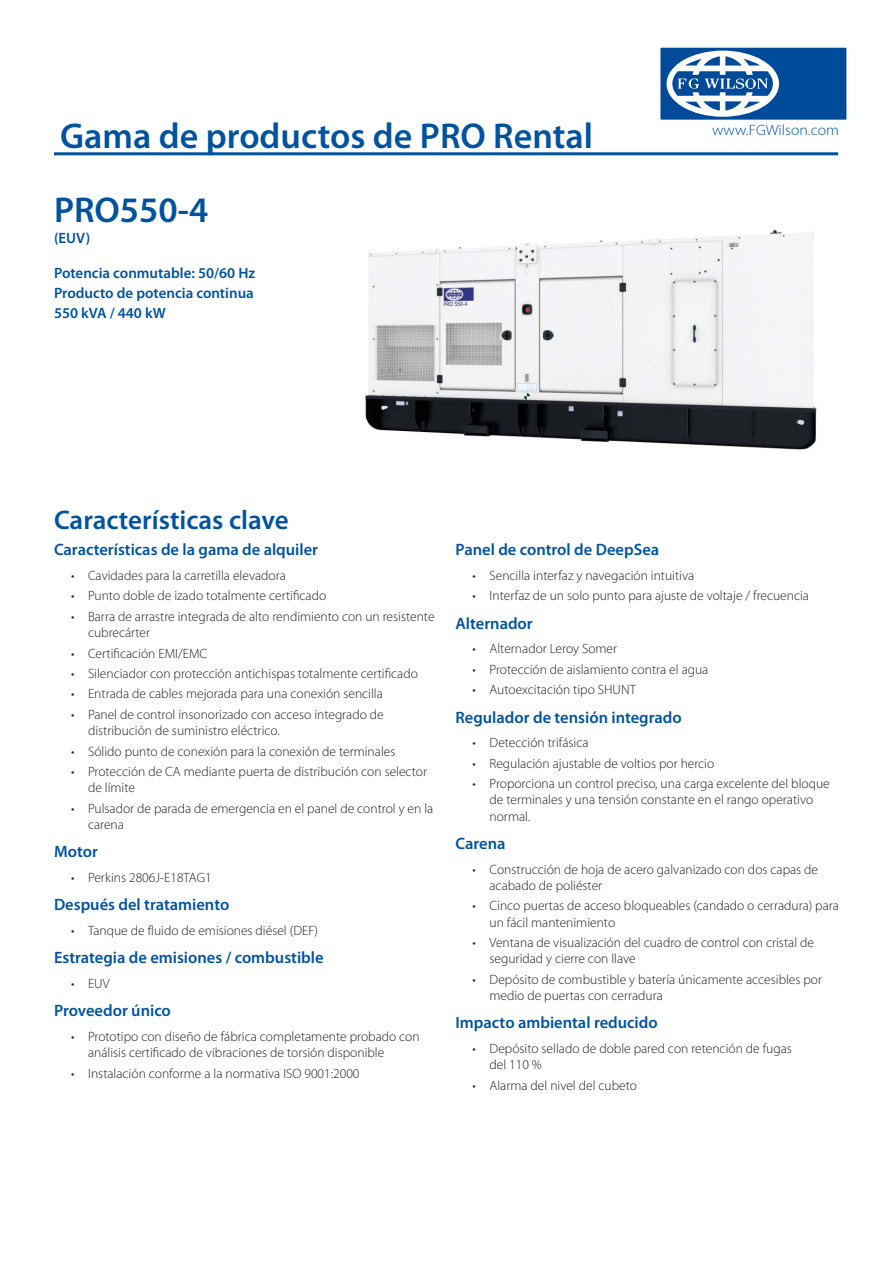
<style>
.page{position:relative;width:893px;height:1263px;background:#fff}
.page>*{position:absolute;margin:0;border:0;box-sizing:border-box;transform-origin:0 0}
._1_-_Brochure_Title{font:600 36px "Myriad Pro";color:#0153a0}
._2__Option_Code_Title{font:600 27px "Myriad Pro";color:#0153a0}
._3__Option_Description_Sub_Title{font:600 16.5px "Myriad Pro";color:#0153a0}
._1_-_Brochure_Sub_Title{font:600 15px "Myriad Pro";color:#0153a0}
.t1{font:300 15px "Myriad Pro";color:#0153a0;scale:1.05 1}
._1_-_Brochure_Title-2{font:600 15px "Myriad Pro";color:#0153a0}
.t2{font:300 13.5px/16.2px "Myriad Pro";color:#231f20}
</style>
<div class="page">
<hr style="left:54px;top:152px;width:784px;height:3px;background:#0153a0">
<div style="left:660px;top:47px;width:187px;height:73px;background:#004a9a"></div>
<svg style="left:667px;top:51px;width:112px;height:66px"></svg>
<img style="left:365px;top:229px;width:452px;height:221px">
<h1 class="_1_-_Brochure_Title" style="left:60px;top:113px;width:535px">Gama de productos de PRO Rental</h1>
<p class="t1" style="left:712px;top:121px;width:122px">www.FGWilson.com</p>
<p class="_1_-_Brochure_Title" style="left:54px;top:187px;width:156px">PRO550-4</p>
<p class="_1_-_Brochure_Title-2" style="left:54px;top:228px;width:38px">(ЕUV)</p>
<p class="_1_-_Brochure_Sub_Title" style="left:54px;top:263px;width:203px">Potencia conmutable: 50/60 Hz</p>
<p class="_1_-_Brochure_Sub_Title" style="left:54px;top:283px;width:201px">Producto de potencia continua</p>
<p class="_1_-_Brochure_Sub_Title" style="left:54px;top:303px;width:113px">550 kVA / 440 kW</p>
<p class="_2__Option_Code_Title" style="left:54px;top:502px;width:236px">Características clave</p>
<p class="_3__Option_Description_Sub_Title" style="left:54px;top:539px;width:266px">Características de la gama de alquiler</p>
<p class="t2" style="left:71px;top:568px;width:216px">• Cavidades para la carretilla elevadora</p>
<p class="t2" style="left:71px;top:588px;width:257px">• Punto doble de izado totalmente certificado</p>
<p class="t2" style="left:88px;top:608px;width:348px;text-indent:-17px">• Barra de arrastre integrada de alto rendimiento con un resistente cubrecárter</p>
<p class="t2" style="left:71px;top:645px;width:138px">• Certificación EMI/EMC</p>
<p class="t2" style="left:71px;top:666px;width:348px">• Silenciador con protección antichispas totalmente certificado</p>
<p class="t2" style="left:71px;top:686px;width:313px">• Entrada de cables mejorada para una conexión sencilla</p>
<p class="t2" style="left:88px;top:706px;width:297px;text-indent:-17px">• Panel de control insonorizado con acceso integrado de distribución de suministro eléctrico.</p>
<p class="t2" style="left:71px;top:743px;width:326px">• Sólido punto de conexión para la conexión de terminales</p>
<p class="t2" style="left:88px;top:764px;width:341px;text-indent:-17px">• Protección de CA mediante puerta de distribución con selector de límite</p>
<p class="t2" style="left:88px;top:800px;width:347px;text-indent:-17px">• Pulsador de parada de emergencia en el panel de control y en la carena</p>
<p class="_3__Option_Description_Sub_Title" style="left:54px;top:841px;width:45px">Motor</p>
<p class="t2" style="left:71px;top:869px;width:142px">• Perkins 2806J-E18TAG1</p>
<p class="_3__Option_Description_Sub_Title" style="left:54px;top:894px;width:177px">Después del tratamiento</p>
<p class="t2" style="left:71px;top:922px;width:249px">• Tanque de fluido de emisiones diésel (DEF)</p>
<p class="_3__Option_Description_Sub_Title" style="left:54px;top:947px;width:271px">Estrategia de emisiones / combustible</p>
<p class="t2" style="left:71px;top:975px;width:40px">• EUV</p>
<p class="_3__Option_Description_Sub_Title" style="left:54px;top:1000px;width:118px">Proveedor único</p>
<p class="t2" style="left:88px;top:1028px;width:333px;text-indent:-17px">• Prototipo con diseño de fábrica completamente probado con análisis certificado de vibraciones de torsión disponible</p>
<p class="t2" style="left:71px;top:1065px;width:290px">• Instalación conforme a la normativa ISO 9001:2000</p>
<p class="_3__Option_Description_Sub_Title" style="left:455px;top:539px;width:205px">Panel de control de DeepSea</p>
<p class="t2" style="left:472px;top:568px;width:223px">• Sencilla interfaz y navegación intuitiva</p>
<p class="t2" style="left:472px;top:588px;width:338px">• Interfaz de un solo punto para ajuste de voltaje / frecuencia</p>
<p class="_3__Option_Description_Sub_Title" style="left:455px;top:613px;width:79px">Alternador</p>
<p class="t2" style="left:472px;top:641px;width:146px">• Alternador Leroy Somer</p>
<p class="t2" style="left:472px;top:661px;width:237px">• Protección de aislamiento contra el agua</p>
<p class="t2" style="left:472px;top:682px;width:165px">• Autoexcitación tipo SHUNT</p>
<p class="_3__Option_Description_Sub_Title" style="left:455px;top:707px;width:228px">Regulador de tensión integrado</p>
<p class="t2" style="left:472px;top:735px;width:117px">• Detección trifásica</p>
<p class="t2" style="left:472px;top:755px;width:243px">• Regulación ajustable de voltios por hercio</p>
<p class="t2" style="left:489px;top:776px;width:342px;text-indent:-17px">• Proporciona un control preciso, una carga excelente del bloque de terminales y una tensión constante en el rango operativo normal.</p>
<p class="_3__Option_Description_Sub_Title" style="left:455px;top:833px;width:51px">Carena</p>
<p class="t2" style="left:489px;top:861px;width:330px;text-indent:-17px">• Construcción de hoja de acero galvanizado con dos capas de acabado de poliéster</p>
<p class="t2" style="left:489px;top:898px;width:351px;text-indent:-17px">• Cinco puertas de acceso bloqueables (candado o cerradura) para un fácil mantenimiento</p>
<p class="t2" style="left:489px;top:934px;width:326px;text-indent:-17px">• Ventana de visualización del cuadro de control con cristal de seguridad y cierre con llave</p>
<p class="t2" style="left:489px;top:971px;width:334px;text-indent:-17px">• Depósito de combustible y batería únicamente accesibles por medio de puertas con cerradura</p>
<p class="_3__Option_Description_Sub_Title" style="left:455px;top:1012px;width:204px">Impacto ambiental reducido</p>
<p class="t2" style="left:489px;top:1040px;width:304px;text-indent:-17px">• Depósito sellado de doble pared con retención de fugas del 110 %</p>
<p class="t2" style="left:472px;top:1077px;width:166px">• Alarma del nivel del cubeto</p>
</div>
